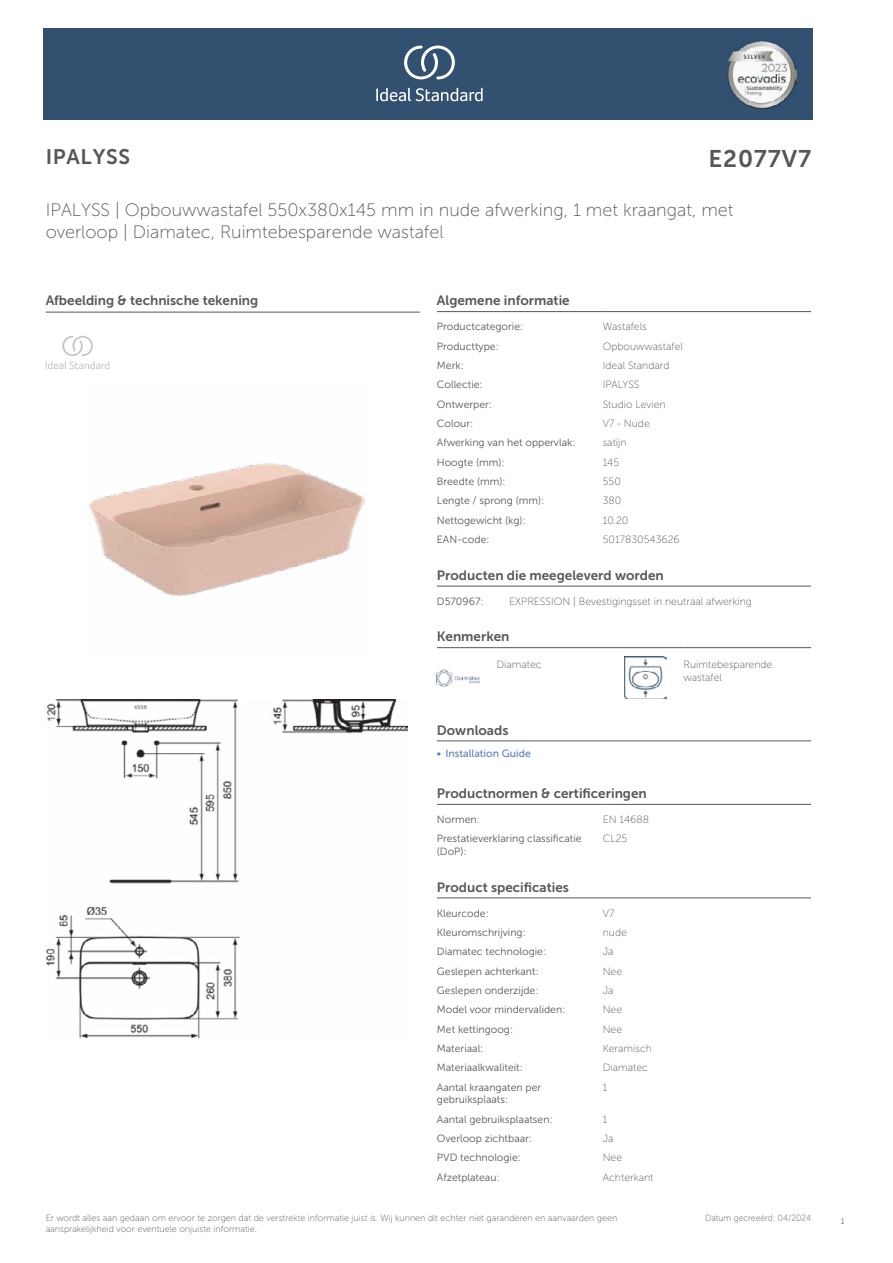
<style>
.page{position:relative;width:893px;height:1263px;background:#fff}
.page>*{position:absolute;margin:0;border:0;box-sizing:border-box;transform-origin:0 0}
.t1{font:24px "Museo Sans 700";letter-spacing:.035em;color:#575756}
.t2{font:21px "Museo Sans 700";letter-spacing:.035em;color:#575756}
.t3{font:18px/21.6px "Museo Sans 100";color:#575756}
.t4{font:13.5px "Museo Sans 700";color:#575756}
.t5{font:10.5px/12.6px "Museo Sans 300";color:#575756}
.t6{font:10.5px/12.6px "Museo Sans 100";color:#575756}
.t7{font:10.5px "Museo Sans 500";color:#5b7ebf}
.t8{font:9px/10.8px "Museo Sans 100";color:#575756}
.t9{font:9px "Museo Sans 100";color:#575756;scale:.95 1}
.t10{font:300 9px "Calibri";color:#575756;scale:.95 1}
</style>
<div class="page">
<div style="left:43px;top:28px;width:770px;height:92px;background:#325070"></div>
<hr style="left:437px;top:311px;width:166px;height:1px;background:#575756">
<hr style="left:603px;top:311px;width:208px;height:1px;background:#575756">
<hr style="left:437px;top:586px;width:72px;height:1px;background:#575756">
<hr style="left:509px;top:586px;width:302px;height:1px;background:#575756">
<hr style="left:437px;top:647px;width:59px;height:1px;background:#575756">
<hr style="left:496px;top:647px;width:128px;height:1px;background:#575756">
<hr style="left:624px;top:647px;width:59px;height:1px;background:#575756">
<hr style="left:683px;top:647px;width:128px;height:1px;background:#575756">
<img style="left:437px;top:669px;width:42px;height:17px">
<img style="left:624px;top:656px;width:42px;height:43px">
<hr style="left:437px;top:741px;width:187px;height:1px;background:#575756">
<hr style="left:624px;top:741px;width:187px;height:1px;background:#575756">
<hr style="left:437px;top:804px;width:166px;height:1px;background:#575756">
<hr style="left:603px;top:804px;width:208px;height:1px;background:#575756">
<hr style="left:437px;top:898px;width:166px;height:1px;background:#575756">
<hr style="left:603px;top:898px;width:208px;height:1px;background:#575756">
<img style="left:46px;top:699px;width:361px;height:338px">
<hr style="left:46px;top:312px;width:374px;height:1px;background:#575756">
<svg style="left:46px;top:336px;width:63px;height:33px"></svg>
<img style="left:89px;top:463px;width:275px;height:133px">
<svg style="left:376px;top:88px;width:107px;height:13px"></svg>
<svg style="left:404px;top:46px;width:51px;height:33px"></svg>
<img style="left:728px;top:41px;width:68px;height:68px">
<h2 class="t2" style="left:46px;top:145px;width:86px">IPALYSS</h2>
<h1 class="t1" style="left:709px;top:145px;width:104px">E2077V7</h1>
<h3 class="t3" style="left:46px;top:199px;width:689px">IPALYSS | Opbouwwastafel 550x380x145 mm in nude afwerking, 1 met kraangat, met overloop | Diamatec, Ruimtebesparende wastafel</h3>
<p class="t4" style="left:46px;top:293px;width:214px">Afbeelding &amp; technische tekening</p>
<p class="t4" style="left:437px;top:293px;width:134px">Algemene informatie</p>
<p class="t5" style="left:437px;top:320px;width:88px">Productcategorie:</p>
<p class="t6" style="left:603px;top:320px;width:46px">Wastafels</p>
<p class="t5" style="left:437px;top:340px;width:63px">Producttype:</p>
<p class="t6" style="left:603px;top:340px;width:82px">Opbouwwastafel</p>
<p class="t5" style="left:437px;top:359px;width:28px">Merk:</p>
<p class="t6" style="left:603px;top:359px;width:68px">Ideal Standard</p>
<p class="t5" style="left:437px;top:378px;width:47px">Collectie:</p>
<p class="t6" style="left:603px;top:379px;width:38px">IPALYSS</p>
<p class="t5" style="left:437px;top:398px;width:57px">Ontwerper:</p>
<p class="t6" style="left:603px;top:398px;width:65px">Studio Levien</p>
<p class="t5" style="left:437px;top:417px;width:38px">Colour:</p>
<p class="t6" style="left:603px;top:417px;width:49px">V7 - Nude</p>
<p class="t5" style="left:437px;top:437px;width:140px">Afwerking van het oppervlak:</p>
<p class="t6" style="left:603px;top:437px;width:25px">satijn</p>
<p class="t5" style="left:437px;top:456px;width:69px">Hoogte (mm):</p>
<p class="t6" style="left:603px;top:456px;width:18px">145</p>
<p class="t5" style="left:437px;top:475px;width:70px">Breedte (mm):</p>
<p class="t6" style="left:603px;top:475px;width:20px">550</p>
<p class="t5" style="left:437px;top:495px;width:109px">Lengte / sprong (mm):</p>
<p class="t6" style="left:603px;top:495px;width:20px">380</p>
<p class="t5" style="left:437px;top:514px;width:90px">Nettogewicht (kg):</p>
<p class="t6" style="left:603px;top:514px;width:27px">10.20</p>
<p class="t5" style="left:437px;top:533px;width:54px">EAN-code:</p>
<p class="t6" style="left:603px;top:533px;width:79px">5017830543626</p>
<p class="t4" style="left:437px;top:567px;width:228px">Producten die meegeleverd worden</p>
<p class="t5" style="left:437px;top:595px;width:48px">D570967:</p>
<p class="t6" style="left:509px;top:595px;width:244px">EXPRESSION | Bevestigingsset in neutraal afwerking</p>
<p class="t4" style="left:437px;top:629px;width:74px">Kenmerken</p>
<p class="t6" style="left:496px;top:659px;width:47px">Diamatec</p>
<p class="t6" style="left:683px;top:659px;width:90px">Ruimtebesparende wastafel</p>
<p class="t4" style="left:437px;top:722px;width:73px">Downloads</p>
<p class="t7" style="left:437px;top:748px;width:95px">• Installation Guide</p>
<p class="t4" style="left:437px;top:786px;width:211px">Productnormen &amp; certificeringen</p>
<p class="t5" style="left:437px;top:813px;width:44px">Normen:</p>
<p class="t6" style="left:603px;top:813px;width:48px">EN 14688</p>
<p class="t5" style="left:437px;top:832px;width:146px">Prestatieverklaring classificatie (DoP):</p>
<p class="t6" style="left:603px;top:833px;width:26px">CL25</p>
<p class="t4" style="left:437px;top:879px;width:134px">Product specificaties</p>
<p class="t5" style="left:437px;top:907px;width:53px">Kleurcode:</p>
<p class="t6" style="left:603px;top:907px;width:13px">V7</p>
<p class="t5" style="left:437px;top:926px;width:90px">Kleuromschrijving:</p>
<p class="t6" style="left:603px;top:926px;width:26px">nude</p>
<p class="t5" style="left:437px;top:945px;width:111px">Diamatec technologie:</p>
<p class="t6" style="left:603px;top:945px;width:12px">Ja</p>
<p class="t5" style="left:437px;top:965px;width:103px">Geslepen achterkant:</p>
<p class="t6" style="left:603px;top:965px;width:21px">Nee</p>
<p class="t5" style="left:437px;top:984px;width:103px">Geslepen onderzijde:</p>
<p class="t6" style="left:603px;top:984px;width:12px">Ja</p>
<p class="t5" style="left:437px;top:1003px;width:130px">Model voor mindervaliden:</p>
<p class="t6" style="left:603px;top:1003px;width:21px">Nee</p>
<p class="t5" style="left:437px;top:1023px;width:78px">Met kettingoog:</p>
<p class="t6" style="left:603px;top:1023px;width:21px">Nee</p>
<p class="t5" style="left:437px;top:1042px;width:48px">Materiaal:</p>
<p class="t6" style="left:603px;top:1042px;width:51px">Keramisch</p>
<p class="t5" style="left:437px;top:1061px;width:87px">Materiaalkwaliteit:</p>
<p class="t6" style="left:603px;top:1062px;width:47px">Diamatec</p>
<p class="t5" style="left:437px;top:1081px;width:106px">Aantal kraangaten per gebruiksplaats:</p>
<p class="t6" style="left:603px;top:1081px;width:6px">1</p>
<p class="t5" style="left:437px;top:1113px;width:117px">Aantal gebruiksplaatsen:</p>
<p class="t6" style="left:603px;top:1113px;width:6px">1</p>
<p class="t5" style="left:437px;top:1132px;width:97px">Overloop zichtbaar:</p>
<p class="t6" style="left:603px;top:1132px;width:12px">Ja</p>
<p class="t5" style="left:437px;top:1151px;width:85px">PVD technologie:</p>
<p class="t6" style="left:603px;top:1152px;width:21px">Nee</p>
<p class="t5" style="left:437px;top:1171px;width:64px">Afzetplateau:</p>
<p class="t6" style="left:603px;top:1171px;width:52px">Achterkant</p>
<p class="t8" style="left:46px;top:1212px;width:573px">Er wordt alles aan gedaan om ervoor te zorgen dat de verstrekte informatie juist is. Wij kunnen dit echter niet garanderen en aanvaarden geen aansprakelijkheid voor eventuele onjuiste informatie.</p>
<p class="t9" style="left:705px;top:1213px;width:113px">Datum gecreeërd: 04/2024</p>
<p class="t10" style="left:840px;top:1215px;width:6px">1</p>
</div>
